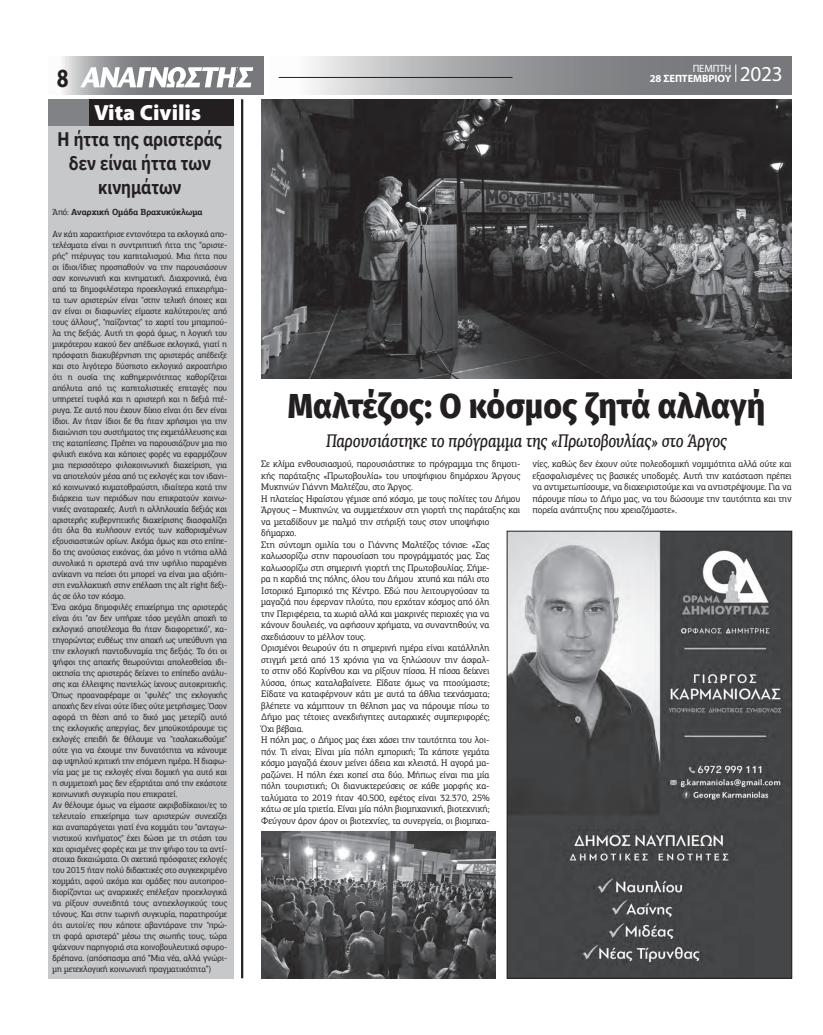
<style>
.page{position:relative;width:823px;height:1035px;background:#fff}
.page>*{position:absolute;margin:0;border:0;box-sizing:border-box;transform-origin:0 0}
.t1{font:800 34.6px "Fira Sans";color:#231f20;scale:.93 1}
.t2{font:700 26.3px "Myriad Pro";color:#231f20;scale:.81 1}
.t3{font:900 22px "Myriad Pro";color:#fff}
.t4{font:700 20.7px/23.8px "Proxima Nova Cond";color:#231f20;text-align:center;scale:.95 1}
.t5{font:italic 500 18.4px "PF Agora Slab Pro";letter-spacing:-.01em;color:#231f20;scale:.81 1}
.t6{font:700 10.6px "Myriad Pro";letter-spacing:-.01em;color:#fff}
.t7{font:10.6px "Myriad Pro";letter-spacing:-.01em;color:#fff}
.t8{font:9.5px/11.5px "PF Agora Slab Pro";letter-spacing:-.01em;color:#231f20;scale:.96 1}
.t9{font:8.9px/11px "PF Agora Slab Pro";letter-spacing:-.01em;color:#231f20;scale:.95 1}
.t10{font:700 8.9px "PF Agora Slab Pro";letter-spacing:-.01em;color:#231f20;scale:.95 1}
.s1{font-weight:400;font-size:21.3px}
.s2{font-weight:400}
</style>
<div class="page">
<svg style="left:62px;top:56px;width:201px;height:39px;background:#909194"></svg>
<svg style="left:279px;top:56px;width:512px;height:39px;background:#9fa0a3"></svg>
<svg style="left:80px;top:67px;width:173px;height:20px"></svg>
<hr style="left:278px;top:77px;width:234px;height:1px;background:#231f20">
<svg style="left:735px;top:64px;width:1px;height:18px"></svg>
<div style="left:49px;top:99px;width:185px;height:879px;background:#c7c8ca"></div>
<hr style="left:241px;top:99px;width:2px;height:879px;background:#231f20">
<div style="left:81px;top:99px;width:153px;height:27px;background:#231f20"></div>
<div style="left:48px;top:99px;width:41px;height:27px;background:#808285"></div>
<img style="left:261px;top:831px;width:234px;height:147px">
<img style="left:261px;top:99px;width:530px;height:279px">
<img style="left:508px;top:533px;width:281px;height:443px">
<div style="left:506px;top:531px;width:285px;height:447px;border:1px solid #231f20"></div>
<p class="t7" style="left:692px;top:62px;width:40px">ΠΕΜΠΤΗ</p>
<h2 class="t2" style="left:57px;top:61px;width:16px">8</h2>
<p class="t6" style="left:649px;top:71px;width:134px">28 ΣΕΠΤΕΜΒΡΙΟΥ <span class="s1">2023</span></p>
<h3 class="t3" style="left:94px;top:98px;width:108px">Vita Civilis</h3>
<h3 class="t4" style="left:57px;top:127px;width:175px">Η ήττα της αριστεράς δεν είναι ήττα των κινημάτων</h3>
<p class="t10" style="left:52px;top:207px;width:159px"><span class="s2">Άπό:</span> Αναρχική Ομάδα Βραχυκύκλωμα</p>
<p class="t9" style="left:52px;top:229px;width:185px">Αν κάτι χαρακτήρισε εντονότερα τα εκλογικά απο&shy;τελέσματα είναι η συντριπτική ήττα της “αριστε&shy;ρής” πτέρυγας του καπιταλισμού. Μια ήττα που οι ίδιοι/ίδιες προσπαθούν να την παρουσιάσουν σαν κοινωνική και κινηματική. Διαχρονικά, ένα από τα δημοφιλέστερα προεκλογικά επιχειρήμα&shy;τα των αριστερών είναι "στην τελική όποιες και αν είναι οι διαφωνίες είμαστε καλύτεροι/ες από τους άλλους", "παίζοντας" το χαρτί του μπαμπού&shy;λα της δεξιάς. Αυτή τη φορά όμως, η λογική του μικρότερου κακού δεν απέδωσε εκλογικά, γιατί η πρόσφατη διακυβέρνηση της αριστεράς απέδειξε και στο λιγότερο δύσπιστο εκλογικό ακροατήριο ότι η ουσία της καθημερινότητας καθορίζεται απόλυτα από τις καπιταλιστικές επιταγές που υπηρετεί τυφλά και η αριστερή και η δεξιά πτέ&shy;ρυγα. Σε αυτό που έχουν δίκιο είναι ότι δεν είναι ίδιοι. Αν ήταν ίδιοι δε θα ήταν χρήσιμοι για την διαιώνιση του συστήματος της εκμετάλλευσης και της καταπίεσης. Πρέπει να παρουσιάζουν μια πιο φιλική εικόνα και κάποιες φορές να εφαρμόζουν μια περισσότερο φιλοκοινωνική διαχείριση, για να αποτελούν μέσα από τις εκλογές και τον ιδανι&shy;κό κοινωνικό κυματοθραύστη, ιδιαίτερα κατά την διάρκεια των περιόδων που επικρατούν κοινω&shy;νικές αναταραχές. Αυτή η αλληλουχία δεξιάς και αριστερής κυβερνητικής διαχείρισης διασφαλίζει ότι όλα θα κυλήσουν εντός των καθορισμένων εξουσιαστικών ορίων. Ακόμα όμως και στο επίπε&shy;δο της ανούσιας εικόνας, όχι μόνο η ντόπια αλλά συνολικά η αριστερά ανά την υφήλιο παραμένει ανίκανη να πείσει ότι μπορεί να είναι μια αξιόπι&shy;στη εναλλακτική στην επέλαση της alt right δεξι&shy;άς σε όλο τον κόσμο.<br>Ένα ακόμα δημοφιλές επιχείρημα της αριστεράς είναι ότι "αν δεν υπήρχε τόσο μεγάλη αποχή το εκλογικό αποτέλεσμα θα ήταν διαφορετικό", κα&shy;τηγορώντας ευθέως την αποχή ως υπεύθυνη για την εκλογική παντοδυναμία της δεξιάς. Το ότι οι ψήφοι της αποχής θεωρούνται απολεσθείσα ιδι&shy;οκτησία της αριστεράς δείχνει το επίπεδο ανάλυ&shy;σης και έλλειψης παντελώς ίχνους αυτοκριτικής.<br>Όπως προαναφέραμε οι "φυλές" της εκλογικής αποχής δεν είναι ούτε ίδιες ούτε μετρήσιμες. Όσον αφορά τη θέση από το δικό μας μετερίζι αυτό της εκλογικής απεργίας, δεν μποϋκοτάρουμε τις εκλογές επειδή δε θέλουμε να "τσαλακωθούμε" ούτε για να έχουμε την δυνατότητα να κάνουμε αφ υψηλού κριτική την επόμενη ημέρα. Η διαφω&shy;νία μας με τις εκλογές είναι δομική για αυτό και η συμμετοχή μας δεν εξαρτάται από την εκάστοτε κοινωνική συγκυρία που επικρατεί.<br>Αν θέλουμε όμως να είμαστε ακριβοδίκαιοι/ες το τελευταίο επιχείρημα των αριστερών συνεχίζει και αναπαράγεται γιατί ένα κομμάτι του "ανταγω&shy;νιστικού κινήματος" έχει δώσει με τη στάση του και ορισμένες φορές και με την ψήφο του τα αντί&shy;στοιχα δικαιώματα. Οι σχετικά πρόσφατες εκλογές του 2015 ήταν πολύ διδακτικές στο συγκεκριμένο κομμάτι, αφού ακόμα και ομάδες που αυτοπροσ&shy;διορίζονται ως αναρχικές επέλεξαν προεκλογικά να ρίξουν συνειδητά τους αντιεκλογικούς τους τόνους. Και στην τωρινή συγκυρία, παρατηρούμε ότι αυτοί/ες που κάποτε αβαντάρανε την "πρώ&shy;τη φορά αριστερά" μέσω της σιωπής τους, τώρα ψάχνουν παρηγοριά στα κοινοβουλευτικά σφυρο&shy;δρέπανα. (απόσπασμα από “Μια νέα, αλλά γνώρι&shy;μη μετεκλογική κοινωνική πραγματικότητα”)</p>
<h1 class="t1" style="left:288px;top:376px;width:514px">Μαλτέζος: Ο κόσμος ζητά αλλαγή</h1>
<h3 class="t5" style="left:326px;top:429px;width:496px">Παρουσιάστηκε το πρόγραμμα της «Πρωτοβουλίας» στο Άργος</h3>
<p class="t8" style="left:261px;top:458px;width:271px">Σε κλίμα ενθουσιασμού, παρουσιάστηκε το πρόγραμμα της δημοτι&shy;κής παράταξης «Πρωτοβουλία» του υποψήφιου δημάρχου Άργους Μυκηνών Γιάννη Μαλτέζου, στο Άργος.<br>Η πλατείας Ηφαίστου γέμισε από κόσμο, με τους πολίτες του Δήμου Άργους – Μυκηνών, να συμμετέχουν στη γιορτή της παράταξης και να μεταδίδουν με παλμό την στήριξή τους στον υποψήφιο δήμαρχο.<br>Στη σύντομη ομιλία του ο Γιάννης Μαλτέζος τόνισε: «Σας καλωσορίζω στην παρουσίαση του προγράμματός μας. Σας καλωσορίζω στη σημερινή γιορτή της Πρωτοβουλίας. Σήμε-<br>ρα η καρδιά της πόλης, όλου του Δήμου χτυπά και πάλι στο Ιστορικό Εμπορικό της Κέντρο. Εδώ που λειτουργούσαν τα μαγαζιά που έφερναν πλούτο, που ερχόταν κόσμος από όλη<br>την Περιφέρεια, τα χωριά αλλά και μακρινές περιοχές για να<br>κάνουν δουλειές, να αφήσουν χρήματα, να συναντηθούν, να σχεδιάσουν το μέλλον τους.<br>Ορισμένοι θεωρούν ότι η σημερινή ημέρα είναι κατάλληλη<br>στιγμή μετά από 13 χρόνια για να ξηλώσουν την άσφαλ-<br>το στην οδό Κορίνθου και να ρίξουν πίσσα. Η πίσσα δείχνει<br>λύσσα, όπως καταλαβαίνετε. Είδατε όμως να πτοούμαστε;<br>Είδατε να καταφέρνουν κάτι με αυτά τα άθλια τεχνάσματα; βλέπετε να κάμπτουν τη θέληση μας να πάρουμε πίσω το<br>Δήμο μας τέτοιες ανεκδιήγητες αυταρχικές συμπεριφορές;<br>Όχι βέβαια.<br>Η πόλη μας, ο Δήμος μας έχει χάσει την ταυτότητα του λοι-<br>πόν. Τι είναι; Είναι μία πόλη εμπορική; Τα κάποτε γεμάτα<br>κόσμο μαγαζιά έχουν μείνει άδεια και κλειστά. Η αγορά μα&shy;ραζώνει. Η πόλη έχει κοπεί στα δύο. Μήπως είναι πια μία<br>πόλη τουριστική; Οι διανυκτερεύσεις σε κάθε μορφής κα&shy;ταλύματα το 2019 ήταν 40.500, εφέτος είναι 32.370, 25%<br>κάτω σε μία τριετία. Είναι μία πόλη βιομηχανική, βιοτεχνική; Φεύγουν άρον άρον οι βιοτεχνίες, τα συνεργεία, οι βιομηχα-</p>
<p class="t8" style="left:532px;top:458px;width:271px;text-align:justify">νίες, καθώς δεν έχουν ούτε πολεοδομική νομιμότητα αλλά ούτε και εξασφαλισμένες τις βασικές υποδομές. Αυτή την κατάσταση πρέπει να αντιμετωπίσουμε, να διαχειριστούμε και να αντιστρέψουμε. Για να πάρουμε πίσω το Δήμο μας, να του δώσουμε την ταυτότητα και την πορεία ανάπτυξης που χρειαζόμαστε».</p>
</div>
